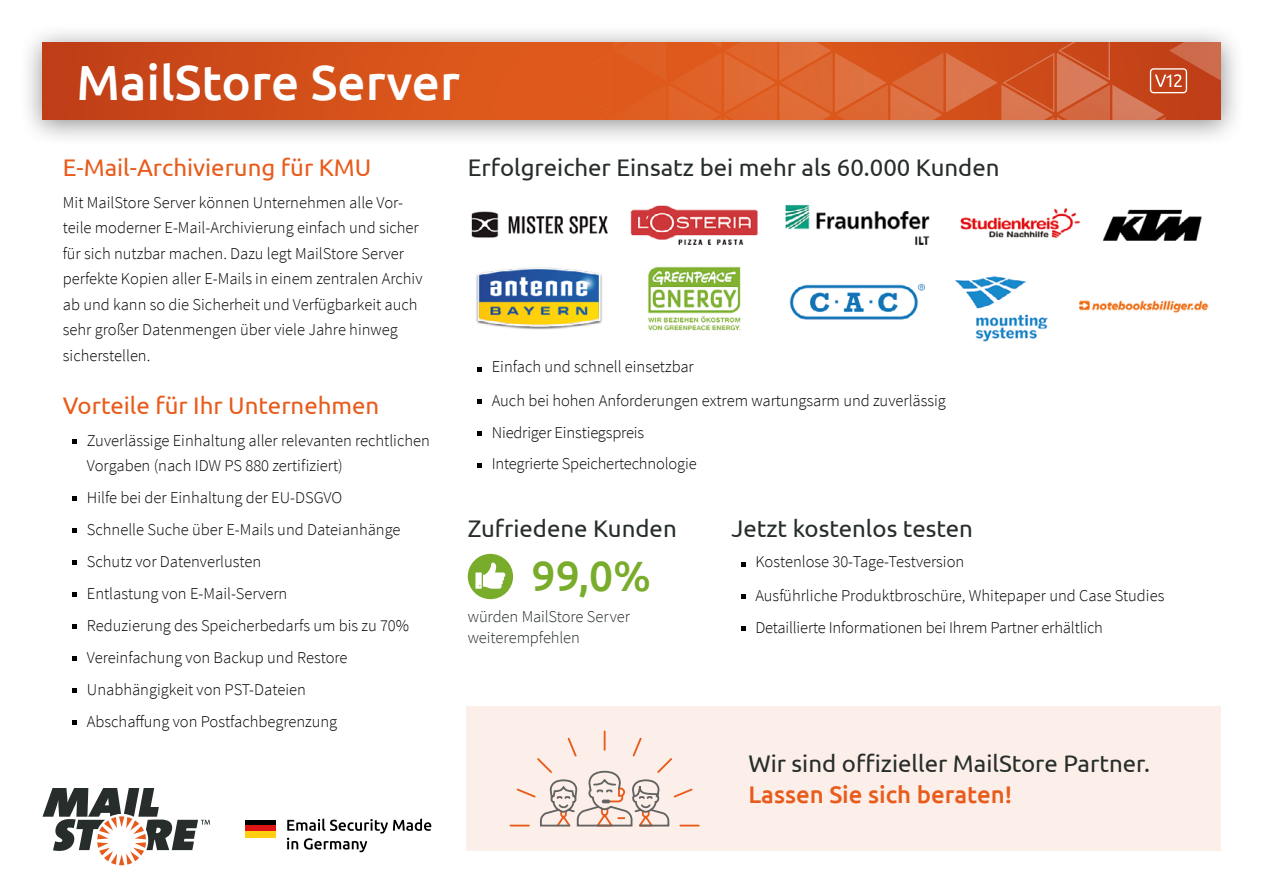
<style>
.page{position:relative;width:1263px;height:893px;background:#fff}
.page>*{position:absolute;margin:0;border:0;box-sizing:border-box;transform-origin:0 0}
.t1{font:500 49.35px "Ubuntu";color:#fff}
.t2{font:500 42.3px "Ubuntu";color:#79ac2b}
.t3{font:24px "Ubuntu";color:#262d2a}
.t4{font:24px "Ubuntu";color:#e85b1b}
.t5{font:500 24px "Ubuntu";color:#e85b1b}
.t6{font:300 16.5px/32px "Source Sans Pro";color:#000}
.t7{font:300 16.5px/21px "Source Sans Pro";letter-spacing:-.005em;color:#262d2a}
</style>
<div class="page">
<div style="left:467px;top:706px;width:754px;height:144px;background:#fceee8"></div>
<svg style="left:509px;top:730px;width:191px;height:97px"></svg>
<div style="left:19px;top:23px;width:1226px;height:124px;background:#000;opacity:.45"></div>
<div style="left:43px;top:43px;width:1177px;height:76px;background:linear-gradient(to bottom,#cb4919,#cc4919)"></div>
<img style="left:471px;top:205px;width:459px;height:126px">
<img style="left:960px;top:207px;width:242px;height:34px">
<img style="left:955px;top:276px;width:254px;height:66px">
<svg style="left:73px;top:439px;width:4px;height:5px"></svg>
<svg style="left:73px;top:497px;width:4px;height:4px"></svg>
<svg style="left:73px;top:529px;width:4px;height:4px"></svg>
<svg style="left:73px;top:561px;width:4px;height:4px"></svg>
<svg style="left:73px;top:592px;width:4px;height:5px"></svg>
<svg style="left:73px;top:624px;width:4px;height:5px"></svg>
<svg style="left:73px;top:656px;width:4px;height:4px"></svg>
<svg style="left:73px;top:688px;width:4px;height:4px"></svg>
<svg style="left:73px;top:720px;width:4px;height:4px"></svg>
<svg style="left:741px;top:563px;width:4px;height:4px"></svg>
<svg style="left:741px;top:595px;width:4px;height:4px"></svg>
<svg style="left:741px;top:626px;width:4px;height:5px"></svg>
<svg style="left:43px;top:788px;width:167px;height:77px"></svg>
<svg style="left:287px;top:819px;width:144px;height:33px"></svg>
<div style="left:245px;top:820px;width:30px;height:5px;background:#000"></div>
<div style="left:245px;top:825px;width:30px;height:7px;background:#dd1514"></div>
<div style="left:245px;top:832px;width:30px;height:6px;background:#ffcf10"></div>
<div style="left:468px;top:554px;width:45px;height:45px;background:#79ac2b;border-radius:50%"></div>
<svg style="left:475px;top:563px;width:30px;height:26px"></svg>
<svg style="left:478px;top:367px;width:4px;height:5px"></svg>
<svg style="left:478px;top:399px;width:4px;height:4px"></svg>
<svg style="left:478px;top:431px;width:4px;height:4px"></svg>
<svg style="left:478px;top:463px;width:4px;height:4px"></svg>
<svg style="left:392px;top:43px;width:829px;height:76px;background:#d85c28"></svg>
<h1 class="t1" style="left:77px;top:51px;width:385px">MailStore Server</h1>
<h3 class="t4" style="left:63px;top:153px;width:310px">E-Mail-Archivierung für KMU</h3>
<p class="t6" style="left:63px;top:190px;width:361px;line-height:25.5px">Mit MailStore Server können Unternehmen alle Vor&shy;teile moderner E-Mail-Archivierung einfach und sicher für sich nutzbar machen. Dazu legt MailStore Server perfekte Kopien aller E-Mails in einem zentralen Archiv ab und kann so die Sicherheit und Verfügbarkeit auch sehr großer Datenmengen über viele Jahre hinweg sicherstellen.</p>
<h3 class="t4" style="left:63px;top:391px;width:318px">Vorteile für Ihr Unternehmen</h3>
<p class="t6" style="left:87px;top:428px;width:345px;line-height:25.5px">Zuverlässige Einhaltung aller relevanten rechtlichen<br>Vorgaben (nach IDW PS 880 zertifiziert)</p>
<p class="t6" style="left:87px;top:482px;width:324px">Hilfe bei der Einhaltung der EU-DSGVO<br>Schnelle Suche über E-Mails und Dateianhänge Schutz vor Datenverlusten<br>Entlastung von E-Mail-Servern<br>Reduzierung des Speicherbedarfs um bis zu 70% Vereinfachung von Backup und Restore Unabhängigkeit von PST-Dateien<br>Abschaffung von Postfachbegrenzung</p>
<h3 class="t3" style="left:468px;top:153px;width:533px">Erfolgreicher Einsatz bei mehr als 60.000 Kunden</h3>
<p class="t6" style="left:492px;top:349px;width:456px;line-height:34px">Einfach und schnell einsetzbar<br>Auch bei hohen Anforderungen extrem wartungsarm und zuverlässig</p>
<p class="t6" style="left:492px;top:416px;width:206px">Niedriger Einstiegspreis<br>Integrierte Speichertechnologie</p>
<h3 class="t3" style="left:468px;top:514px;width:211px">Zufriedene Kunden</h3>
<h2 class="t2" style="left:532px;top:549px;width:121px">99,0%</h2>
<p class="t7" style="left:468px;top:606px;width:164px">würden MailStore Server weiterempfehlen</p>
<h3 class="t3" style="left:731px;top:514px;width:243px">Jetzt kostenlos testen</h3>
<p class="t6" style="left:755px;top:545px;width:410px;line-height:34px">Kostenlose 30-Tage-Testversion<br>Ausführliche Produktbroschüre, Whitepaper und Case Studies</p>
<p class="t6" style="left:755px;top:612px;width:349px">Detaillierte Informationen bei Ihrem Partner erhältlich</p>
<h3 class="t3" style="left:748px;top:749px;width:403px">Wir sind offizieller MailStore Partner.</h3>
<h3 class="t5" style="left:748px;top:779px;width:265px">Lassen Sie sich beraten!</h3>
</div>
